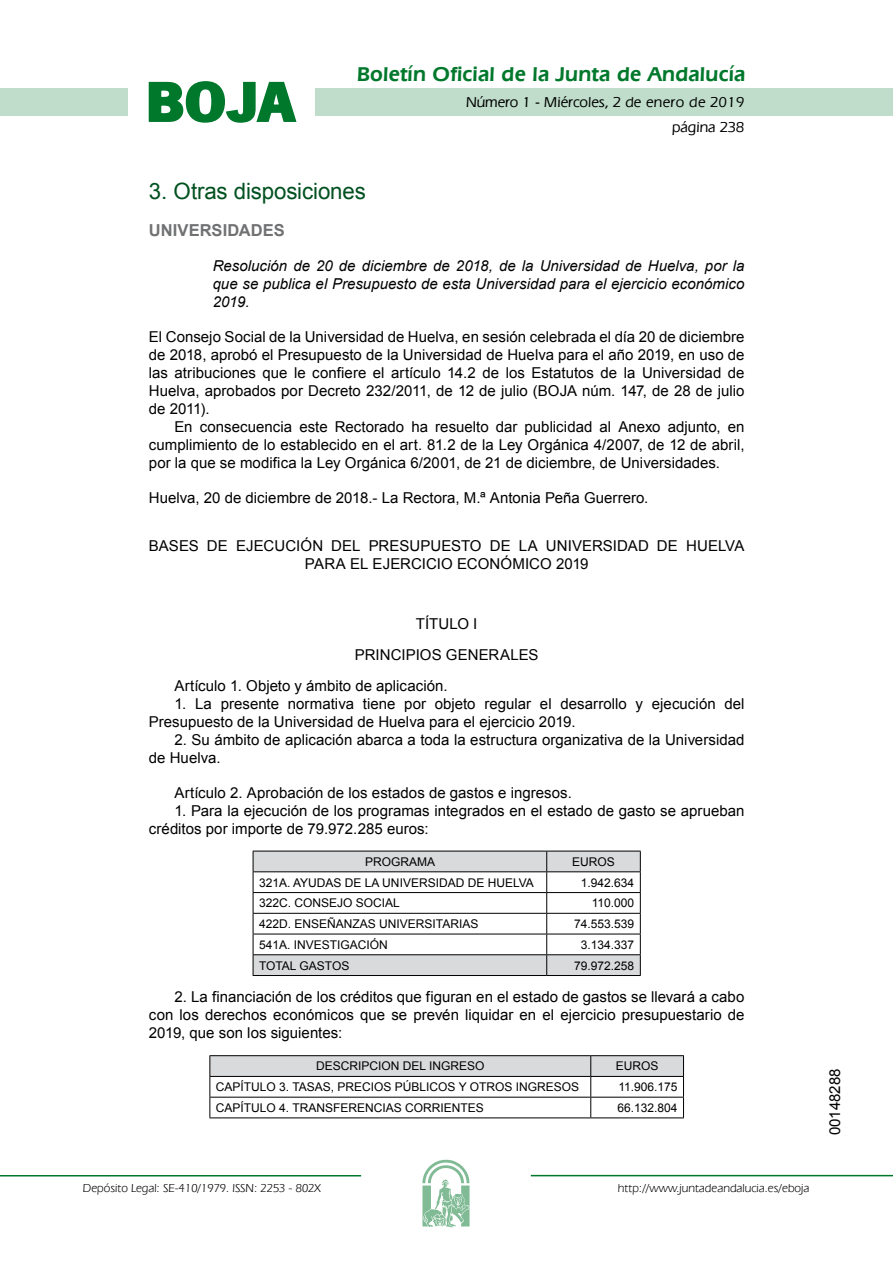
<style>
.page{position:relative;width:893px;height:1263px;background:#fff}
.page>*{position:absolute;margin:0;border:0;box-sizing:border-box;transform-origin:0 0}
.t1{font:700 57.75px "News Got T";color:#00782c;scale:1.14 1}
.t2{font:22.5px "Arial";letter-spacing:-.005em;color:#00501f}
.t3{font:600 21px "Eras IT Cby BT";letter-spacing:.01em;color:#00782c}
.t4{font:700 16.5px "Arial";letter-spacing:.005em;color:#707173}
.t5{font:15px/18px "Arial";color:#000;text-align:justify}
.t6{font:italic 15px/18px "Arial";color:#000;text-align:justify}
.t7{font:500 15px/24.5px "Eras IT Cby BT";color:#000;text-align:right}
.t8{font:12px "Arial";color:#000}
.t9{font:12px "Eras IT Cby BT";color:#000}
</style>
<div class="page">
<div style="left:315px;top:88px;width:577px;height:28px;background:#bfddca"></div>
<div style="left:0;top:88px;width:128px;height:28px;background:#bfddca"></div>
<hr style="left:0;top:1175px;width:361px;height:2px;background:#00782c">
<svg style="left:422px;top:1159px;width:47px;height:68px"></svg>
<hr style="left:531px;top:1175px;width:361px;height:1px;background:#00782c">
<svg style="left:148px;top:81px;width:149px;height:42px"></svg>
<svg style="left:254px;top:852px;width:386px;height:123px"></svg>
<hr style="left:253px;top:851px;width:293px;height:1px;background:#000">
<hr style="left:546px;top:851px;width:94px;height:1px;background:#000">
<hr style="left:253px;top:871px;width:293px;height:1px;background:#000">
<hr style="left:546px;top:871px;width:94px;height:1px;background:#000">
<hr style="left:253px;top:892px;width:293px;height:1px;background:#000">
<hr style="left:546px;top:892px;width:94px;height:1px;background:#000">
<hr style="left:253px;top:913px;width:293px;height:1px;background:#000">
<hr style="left:546px;top:913px;width:94px;height:1px;background:#000">
<hr style="left:253px;top:934px;width:293px;height:1px;background:#000">
<hr style="left:546px;top:934px;width:94px;height:1px;background:#000">
<hr style="left:253px;top:954px;width:293px;height:1px;background:#000">
<svg style="left:253px;top:851px;width:1px;height:124px"></svg>
<hr style="left:546px;top:954px;width:94px;height:1px;background:#000">
<svg style="left:546px;top:851px;width:1px;height:124px"></svg>
<svg style="left:640px;top:851px;width:1px;height:124px"></svg>
<hr style="left:253px;top:975px;width:293px;height:1px;background:#000">
<hr style="left:546px;top:975px;width:94px;height:1px;background:#000">
<hr style="left:209px;top:1055px;width:381px;height:1px;background:#000">
<hr style="left:590px;top:1055px;width:94px;height:1px;background:#000">
<svg style="left:209px;top:1056px;width:475px;height:62px"></svg>
<hr style="left:209px;top:1118px;width:381px;height:1px;background:#000">
<hr style="left:590px;top:1118px;width:94px;height:1px;background:#000">
<h1 class="t1" style="left:145px;top:68px;width:133px">BOJA</h1>
<h3 class="t3" style="left:357px;top:62px;width:390px">Boletín Oficial de la Junta de Andalucía</h3>
<p class="t7" style="left:466px;top:90px;width:280px">Número 1 - Miércoles, 2 de enero de 2019 página 238</p>
<h2 class="t2" style="left:149px;top:177px;width:218px">3. Otras disposiciones</h2>
<p class="t4" style="left:149px;top:219px;width:137px">UNIVERSIDADES</p>
<p class="t6" style="left:213px;top:257px;width:533px">Resolución de 20 de diciembre de 2018, de la Universidad de Huelva, por la que se publica el Presupuesto de esta Universidad para el ejercicio económico 2019.</p>
<p class="t5" style="left:149px;top:328px;width:597px">El Consejo Social de la Universidad de Huelva, en sesión celebrada el día 20 de diciembre de 2018, aprobó el Presupuesto de la Universidad de Huelva para el año 2019, en uso de las atribuciones que le confiere el artículo 14.2 de los Estatutos de la Universidad de Huelva, aprobados por Decreto 232/2011, de 12 de julio (BOJA núm. 147, de 28 de julio de 2011).</p>
<p class="t5" style="left:149px;top:418px;width:597px;text-indent:26px">En consecuencia este Rectorado ha resuelto dar publicidad al Anexo adjunto, en cumplimiento de lo establecido en el art. 81.2 de la Ley Orgánica 4/2007, de 12 de abril, por la que se modifica la Ley Orgánica 6/2001, de 21 de diciembre, de Universidades.</p>
<p class="t5" style="left:149px;top:489px;width:501px">Huelva, 20 de diciembre de 2018.- La Rectora, M.ª Antonia Peña Guerrero.</p>
<p class="t5" style="left:149px;top:537px;width:597px;text-align:center">BASES DE EJECUCIÓN DEL PRESUPUESTO DE LA UNIVERSIDAD DE HUELVA<br>PARA EL EJERCICIO ECONÓMICO 2019</p>
<p class="t5" style="left:416px;top:615px;width:63px">TÍTULO I</p>
<p class="t5" style="left:355px;top:646px;width:185px">PRINCIPIOS GENERALES</p>
<p class="t5" style="left:174px;top:677px;width:274px">Artículo 1. Objeto y ámbito de aplicación.</p>
<p class="t5" style="left:149px;top:695px;width:597px;text-indent:26px">1. La presente normativa tiene por objeto regular el desarrollo y ejecución del<br>Presupuesto de la Universidad de Huelva para el ejercicio 2019.</p>
<p class="t5" style="left:149px;top:731px;width:597px;text-indent:26px">2. Su ámbito de aplicación abarca a toda la estructura organizativa de la Universidad de Huelva.</p>
<p class="t5" style="left:174px;top:784px;width:399px">Artículo 2. Aprobación de los estados de gastos e ingresos.</p>
<p class="t5" style="left:149px;top:802px;width:597px;text-indent:26px">1. Para la ejecución de los programas integrados en el estado de gasto se aprueban créditos por importe de 79.972.285 euros:</p>
<p class="t8" style="left:365px;top:854px;width:72px">PROGRAMA</p>
<p class="t8" style="left:572px;top:854px;width:44px">EUROS</p>
<p class="t8" style="left:259px;top:874px;width:276px">321A. AYUDAS DE LA UNIVERSIDAD DE HUELVA</p>
<p class="t8" style="left:581px;top:874px;width:55px">1.942.634</p>
<p class="t8" style="left:259px;top:895px;width:142px">322C. CONSEJO SOCIAL</p>
<p class="t8" style="left:591px;top:895px;width:44px">110.000</p>
<p class="t8" style="left:259px;top:916px;width:221px">422D. ENSEÑANZAS UNIVERSITARIAS</p>
<p class="t8" style="left:574px;top:916px;width:62px">74.553.539</p>
<p class="t8" style="left:259px;top:937px;width:130px">541A. INVESTIGACIÓN</p>
<p class="t8" style="left:581px;top:937px;width:55px">3.134.337</p>
<p class="t8" style="left:259px;top:957px;width:92px">TOTAL GASTOS</p>
<p class="t8" style="left:574px;top:957px;width:62px">79.972.258</p>
<p class="t5" style="left:149px;top:988px;width:597px;text-indent:26px">2. La financiación de los créditos que figuran en el estado de gastos se llevará a cabo con los derechos económicos que se prevén liquidar en el ejercicio presupuestario de 2019, que son los siguientes:</p>
<p class="t8" style="left:316px;top:1058px;width:170px">DESCRIPCION DEL INGRESO</p>
<p class="t8" style="left:615px;top:1058px;width:44px">EUROS</p>
<p class="t8" style="left:216px;top:1079px;width:365px">CAPÍTULO 3. TASAS, PRECIOS PÚBLICOS Y OTROS INGRESOS</p>
<p class="t8" style="left:618px;top:1079px;width:61px">11.906.175</p>
<p class="t8" style="left:216px;top:1100px;width:269px">CAPÍTULO 4. TRANSFERENCIAS CORRIENTES</p>
<p class="t8" style="left:617px;top:1100px;width:62px">66.132.804</p>
<p class="t9" style="left:83px;top:1181px;width:239px">Depósito Legal: SE-410/1979. ISSN: 2253 - 802X</p>
<p class="t9" style="left:618px;top:1181px;width:193px">http://www.juntadeandalucia.es/eboja</p>
<p class="t5" style="left:826px;top:1135px;width:68px;rotate:-90deg">00148288</p>
</div>
